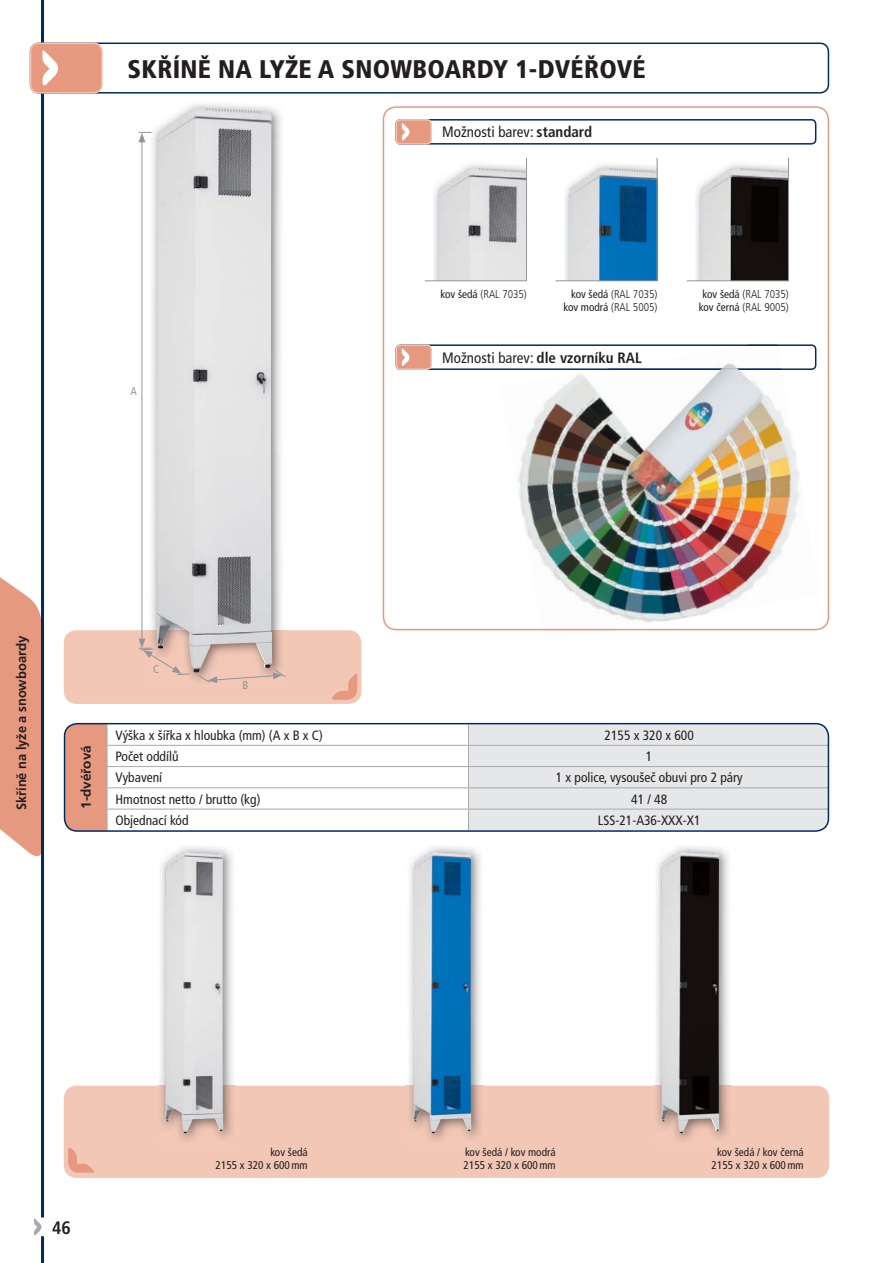
<style>
.page{position:relative;width:893px;height:1263px;background:#fff}
.page>*{position:absolute;margin:0;border:0;box-sizing:border-box;transform-origin:0 0}
.t1{font:900 condensed 25.5px "Frutiger LT Com";letter-spacing:.01em;color:#231f20}
.t2{font:700 condensed 18px "Frutiger LT Com";color:#231f20}
.t3{font:condensed 15px "Frutiger LT Com";color:#231f20}
.t4{font:condensed 13.5px "Frutiger LT Com";color:#231f20}
.t5{font:700 13.5px "Frutiger LT Com";color:#231f20;scale:.95 1}
.t6{font:700 13.5px "Frutiger LT Com";color:#231f20}
.t7{font:300 condensed 11.25px/13.5px "Frutiger LT Com";color:#231f20;text-align:center}
.t8{font:condensed 11.25px/13.5px "Frutiger LT Com";color:#231f20;text-align:right}
.t9{font:condensed 11.25px "Frutiger LT Com";color:#939598}
.s1{font-weight:700}
.s2{font-weight:400}
</style>
<div class="page">
<svg style="left:383px;top:106px;width:446px;height:524px"></svg>
<svg style="left:0;top:577px;width:41px;height:280px;background:#e9a38b"></svg>
<div style="left:64px;top:630px;width:297px;height:74px;background:#f2c7b6;border-radius:13px"></div>
<hr style="left:41px;top:0;width:3px;height:1217px;background:#002a64">
<div style="left:30px;top:43px;width:799px;height:51px;border:2px solid #002a64;border-radius:9px"></div>
<div style="left:31px;top:43px;width:71px;height:50px;background:#e7997f;border-radius:9px"></div>
<div style="left:30px;top:43px;width:73px;height:51px;border:2px solid #f2c7b6;border-radius:9px"></div>
<svg style="left:43px;top:50px;width:15px;height:36px"></svg>
<svg style="left:332px;top:673px;width:25px;height:27px"></svg>
<div style="left:64px;top:1086px;width:765px;height:92px;background:#f2c7b6;border-radius:13px"></div>
<svg style="left:68px;top:1148px;width:27px;height:25px"></svg>
<svg style="left:34px;top:1218px;width:8px;height:18px"></svg>
<hr style="left:41px;top:1236px;width:3px;height:27px;background:#002a64">
<div style="left:395px;top:119px;width:421px;height:26px;border:2px solid #002a64;border-radius:4px"></div>
<div style="left:396px;top:120px;width:35px;height:24px;background:#e7997f;border-radius:4px"></div>
<div style="left:395px;top:119px;width:37px;height:26px;border:2px solid #f2c7b6;border-radius:4px"></div>
<svg style="left:402px;top:123px;width:8px;height:18px"></svg>
<svg style="left:395px;top:344px;width:105px;height:26px"></svg>
<img style="left:500px;top:340px;width:321px;height:291px">
<img style="left:541px;top:629px;width:81px;height:1px">
<img style="left:600px;top:344px;width:182px;height:26px">
<svg style="left:686px;top:157px;width:103px;height:125px"></svg>
<svg style="left:555px;top:157px;width:103px;height:125px"></svg>
<svg style="left:424px;top:157px;width:103px;height:125px"></svg>
<div style="left:65px;top:724px;width:42px;height:106px;background:#e7997f"></div>
<svg style="left:107px;top:725px;width:723px;height:104px"></svg>
<hr style="left:468px;top:809px;width:360px;height:1px;background:#a7a9ac">
<div style="left:64px;top:723px;width:765px;height:109px;border:2px solid #002a64;border-radius:13px"></div>
<img style="left:158px;top:846px;width:77px;height:294px">
<img style="left:165px;top:851px;width:58px;height:282px">
<img style="left:406px;top:846px;width:77px;height:294px">
<img style="left:413px;top:851px;width:58px;height:282px">
<img style="left:654px;top:846px;width:77px;height:294px">
<img style="left:661px;top:851px;width:58px;height:282px">
<img style="left:149px;top:103px;width:133px;height:578px">
<img style="left:156px;top:108px;width:116px;height:564px">
<hr style="left:142px;top:140px;width:1px;height:501px;background:#939598">
<svg style="left:138px;top:132px;width:13px;height:10px"></svg>
<svg style="left:138px;top:639px;width:53px;height:36px"></svg>
<svg style="left:198px;top:669px;width:88px;height:14px"></svg>
<h1 class="t1" style="left:128px;top:58px;width:520px">SKŘÍNĚ NA LYŽE A SNOWBOARDY 1-DVÉŘOVÉ</h1>
<p class="t3" style="left:442px;top:126px;width:151px">Možnosti barev: <span class="s1">standard</span></p>
<p class="t9" style="left:131px;top:386px;width:8px">A</p>
<p class="t7" style="left:440px;top:288px;width:88px"><span class="s2">kov šedá</span> (RAL 7035)</p>
<p class="t7" style="left:563px;top:288px;width:96px;text-align:right"><span class="s2">kov šedá</span> (RAL 7035) <span class="s2">kov modrá</span> (RAL 5005)</p>
<p class="t3" style="left:442px;top:352px;width:201px">Možnosti barev: <span class="s1">dle vzorníku RAL</span></p>
<p class="t7" style="left:699px;top:288px;width:91px"><span class="s2">kov šedá</span> (RAL 7035) <span class="s2">kov černá</span> (RAL 9005)</p>
<p class="t5" style="left:16px;top:810px;width:185px;rotate:-90deg">Skříně na lyže a snowboardy</p>
<p class="t6" style="left:81px;top:809px;width:65px;rotate:-90deg">1-dvéřová</p>
<p class="t9" style="left:153px;top:664px;width:8px">C</p>
<p class="t9" style="left:243px;top:681px;width:7px">B</p>
<p class="t4" style="left:116px;top:730px;width:209px">Výška x šířka x hloubka (mm) (A x B x C)</p>
<p class="t4" style="left:605px;top:730px;width:91px">2155 x 320 x 600</p>
<p class="t4" style="left:116px;top:751px;width:64px">Počet oddílů</p>
<p class="t4" style="left:646px;top:751px;width:8px">1</p>
<p class="t4" style="left:116px;top:772px;width:48px">Vybavení</p>
<p class="t4" style="left:556px;top:772px;width:188px">1 x police, vysoušeč obuvi pro 2 páry</p>
<p class="t4" style="left:116px;top:793px;width:146px">Hmotnost netto / brutto (kg)</p>
<p class="t4" style="left:631px;top:793px;width:37px">41 / 48</p>
<p class="t4" style="left:116px;top:815px;width:74px">Objednací kód</p>
<p class="t4" style="left:598px;top:815px;width:104px">LSS-21-A36-XXX-X1</p>
<h2 class="t2" style="left:52px;top:1220px;width:20px">46</h2>
<p class="t8" style="left:216px;top:1146px;width:94px">kov šedá<br>2155 x 320 x 600 mm</p>
<p class="t8" style="left:464px;top:1146px;width:94px;text-align:left">kov šedá / kov modrá<br>2155 x 320 x 600 mm</p>
<p class="t8" style="left:712px;top:1146px;width:94px;text-align:center">kov šedá / kov černá<br>2155 x 320 x 600 mm</p>
</div>
